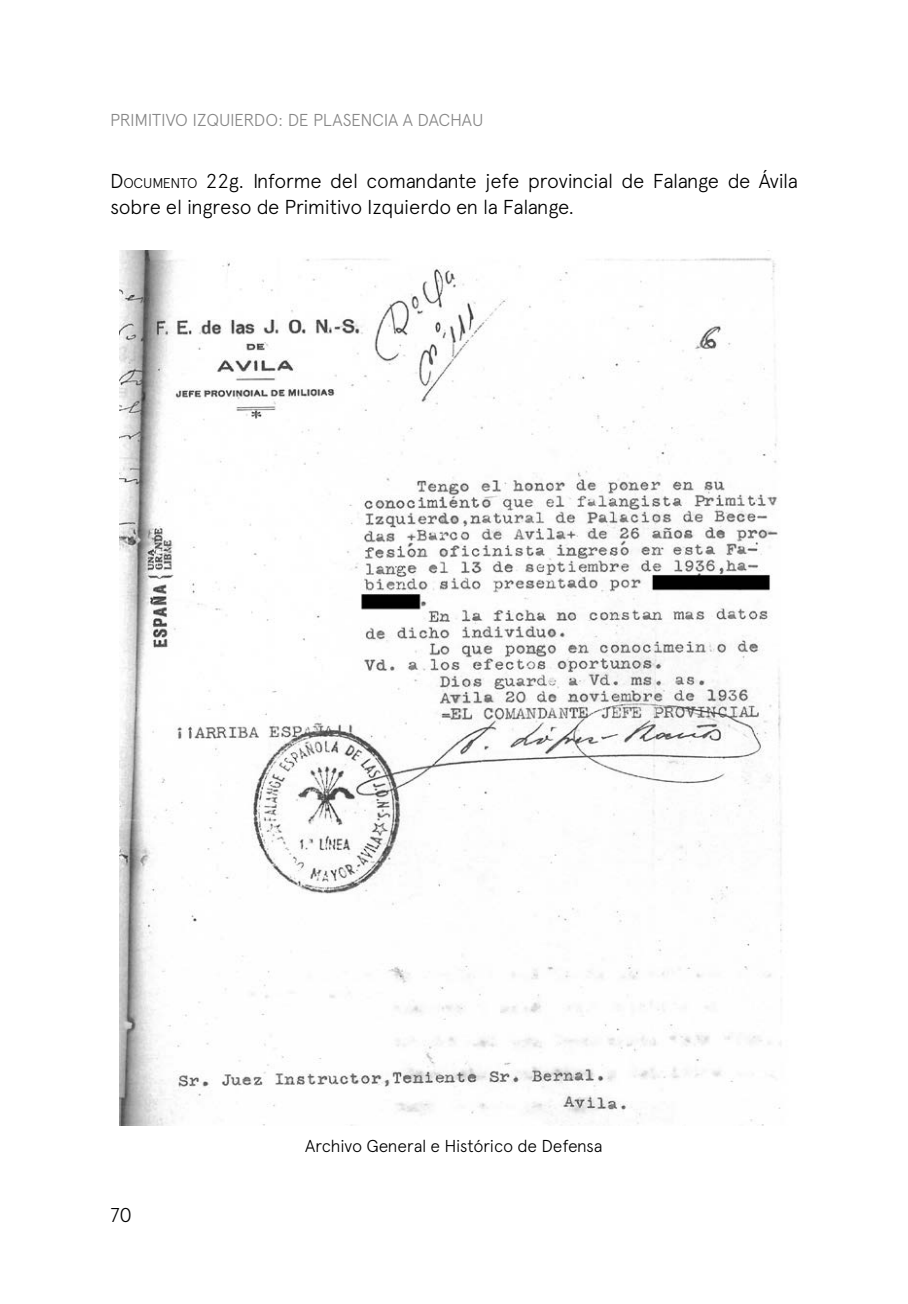
<style>
.page{position:relative;width:908px;height:1304px;background:#fff}
.page>*{position:absolute;margin:0;border:0;box-sizing:border-box;transform-origin:0 0}
.t1{font:300 20.2px/25.8px "Apercu Pro";letter-spacing:-.025em;color:#000}
.t2{font:300 20px "Apercu Pro";color:#000}
.t3{font:300 17.2px "Apercu Pro";letter-spacing:-.015em;color:#878787}
.t4{font:300 17.2px "Apercu Pro";letter-spacing:-.02em;color:#000}
.s1{font-style:inherit}
.s2{font-size:14px}
</style>
<div class="page">
<img style="left:120px;top:251px;width:662px;height:875px">
<p class="t3" style="left:110px;top:107px;width:375px">PRIMITIVO IZQUIERDO: DE PLASENCIA A DACHAU</p>
<p class="t1" style="left:110px;top:166px;width:689px"><span class="s1">D</span><span class="s2">OCUM ENTO</span> <span class="s1">22</span>g. Informe del comandante jefe provincial de Falange de Ávila sobre el ingreso de Primitivo Izquierdo en la Falange.</p>
<p class="t2" style="left:110px;top:1200px;width:23px">70</p>
<p class="t4" style="left:305px;top:1133px;width:299px">Archivo General e Histórico de Defensa</p>
</div>
